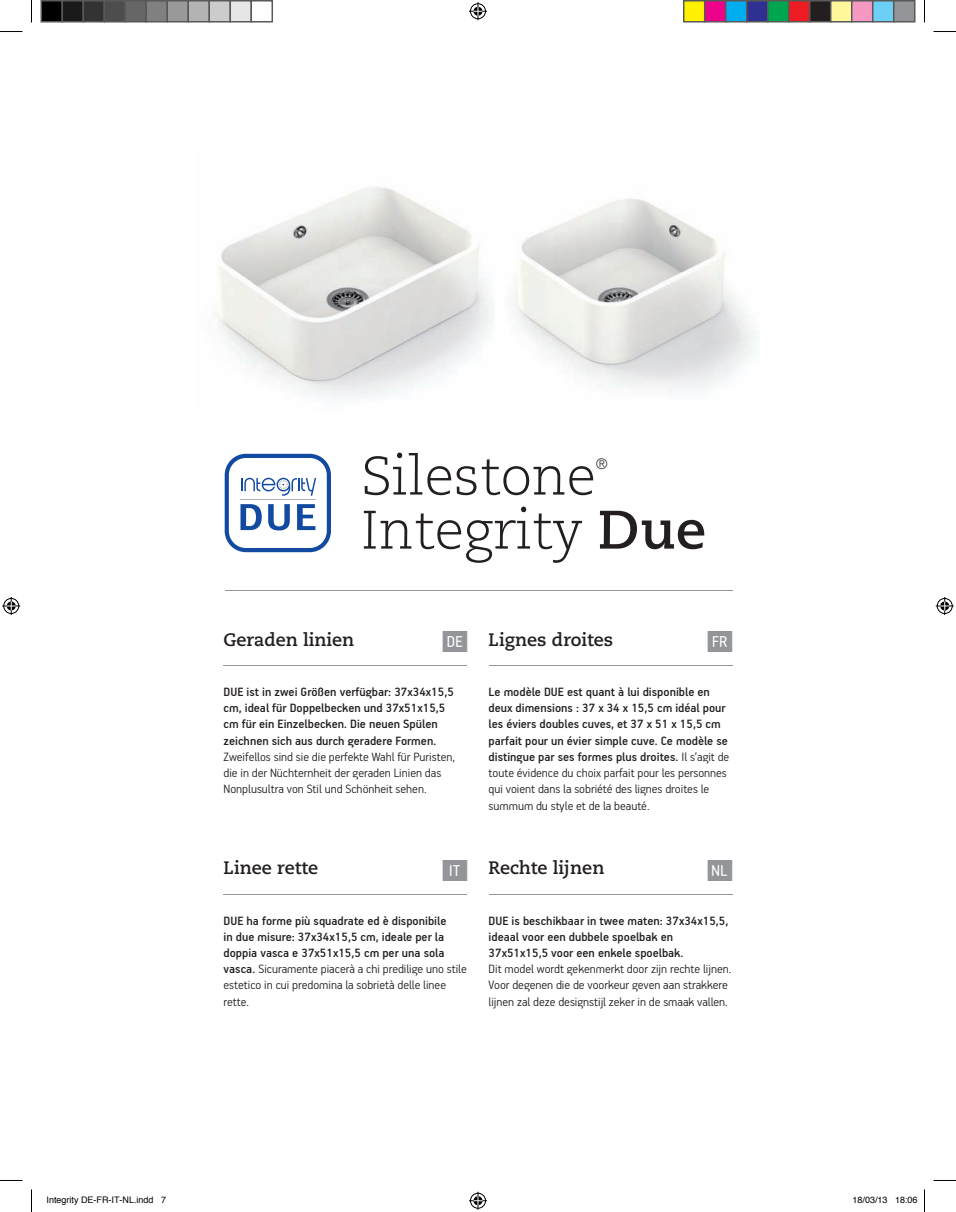
<style>
.page{position:relative;width:956px;height:1212px;background:#fff}
.page>*{position:absolute;margin:0;border:0;box-sizing:border-box;transform-origin:0 0}
.t1{font:300 54px "Caecilia LT Std";color:#231f20}
.t2{font:700 18px "Caecilia LT Std";color:#231f20}
.t3{font:300 15px "Caecilia LT Std";color:#231f20}
.t4{font:500 13.5px/16.2px "PF Handbook Pro";color:#231f20}
.t5{font:300 13.5px/16.2px "PF Handbook Pro";color:#231f20}
.t6{font:9px "Helvetica";color:#000}
.s1{font-weight:700}
.s2{font-weight:300}
</style>
<div class="page">
<img style="left:217px;top:187px;width:276px;height:211px">
<img style="left:514px;top:198px;width:242px;height:194px">
<hr style="left:224px;top:665px;width:243px;height:1px;background:#939598">
<hr style="left:224px;top:893px;width:243px;height:1px;background:#939598">
<hr style="left:489px;top:665px;width:243px;height:1px;background:#939598">
<hr style="left:489px;top:893px;width:243px;height:1px;background:#939598">
<svg style="left:225px;top:453px;width:106px;height:99px"></svg>
<hr style="left:225px;top:590px;width:507px;height:1px;background:#939598">
<svg style="left:0;top:31px;width:22px;height:1px"></svg>
<svg style="left:933px;top:31px;width:23px;height:1px"></svg>
<svg style="left:31px;top:0;width:1px;height:22px"></svg>
<svg style="left:31px;top:1189px;width:1px;height:22px"></svg>
<svg style="left:924px;top:0;width:1px;height:22px"></svg>
<svg style="left:924px;top:1189px;width:1px;height:22px"></svg>
<svg style="left:469px;top:2px;width:18px;height:18px"></svg>
<svg style="left:469px;top:1191px;width:18px;height:18px"></svg>
<svg style="left:2px;top:597px;width:18px;height:18px"></svg>
<svg style="left:936px;top:597px;width:18px;height:18px"></svg>
<div style="left:41px;top:1px;width:21px;height:21px;background:#000"></div>
<div style="left:40px;top:0;width:23px;height:22px;border:2px solid #595959"></div>
<div style="left:62px;top:1px;width:21px;height:21px;background:#1a1a1a"></div>
<div style="left:62px;top:0;width:22px;height:22px;border:2px solid #595959"></div>
<div style="left:83px;top:1px;width:21px;height:21px;background:#333"></div>
<div style="left:82px;top:0;width:23px;height:22px;border:2px solid #595959"></div>
<div style="left:104px;top:1px;width:21px;height:21px;background:#4d4d4d"></div>
<div style="left:104px;top:0;width:22px;height:22px;border:2px solid #595959"></div>
<div style="left:125px;top:1px;width:21px;height:21px;background:#666"></div>
<div style="left:124px;top:0;width:23px;height:22px;border:2px solid #595959"></div>
<div style="left:146px;top:1px;width:21px;height:21px;background:#808080"></div>
<div style="left:146px;top:0;width:22px;height:22px;border:2px solid #595959"></div>
<div style="left:167px;top:1px;width:21px;height:21px;background:#999"></div>
<div style="left:166px;top:0;width:23px;height:22px;border:2px solid #595959"></div>
<div style="left:188px;top:1px;width:21px;height:21px;background:#b3b3b3"></div>
<div style="left:188px;top:0;width:22px;height:22px;border:2px solid #595959"></div>
<div style="left:209px;top:1px;width:21px;height:21px;background:#ccc"></div>
<div style="left:208px;top:0;width:23px;height:22px;border:2px solid #595959"></div>
<div style="left:230px;top:1px;width:21px;height:21px;background:#e6e6e6"></div>
<div style="left:230px;top:0;width:22px;height:22px;border:2px solid #595959"></div>
<div style="left:250px;top:0;width:23px;height:22px;border:2px solid #595959"></div>
<div style="left:684px;top:1px;width:21px;height:21px;background:#fff101"></div>
<div style="left:683px;top:0;width:22px;height:22px;border:2px solid #595959"></div>
<div style="left:705px;top:1px;width:21px;height:21px;background:#ed028c"></div>
<div style="left:704px;top:0;width:22px;height:22px;border:2px solid #595959"></div>
<div style="left:726px;top:1px;width:21px;height:21px;background:#00aeef"></div>
<div style="left:725px;top:0;width:22px;height:22px;border:2px solid #595959"></div>
<div style="left:747px;top:1px;width:21px;height:21px;background:#2e3092"></div>
<div style="left:746px;top:0;width:22px;height:22px;border:2px solid #595959"></div>
<div style="left:768px;top:1px;width:21px;height:21px;background:#00a54f"></div>
<div style="left:767px;top:0;width:22px;height:22px;border:2px solid #595959"></div>
<div style="left:789px;top:1px;width:21px;height:21px;background:#ee1d23"></div>
<div style="left:788px;top:0;width:22px;height:22px;border:2px solid #595959"></div>
<div style="left:810px;top:1px;width:21px;height:21px;background:#231f20"></div>
<div style="left:809px;top:0;width:22px;height:22px;border:2px solid #595959"></div>
<div style="left:831px;top:1px;width:21px;height:21px;background:#fff79a"></div>
<div style="left:830px;top:0;width:22px;height:22px;border:2px solid #595959"></div>
<div style="left:852px;top:1px;width:21px;height:21px;background:#f499c2"></div>
<div style="left:851px;top:0;width:22px;height:22px;border:2px solid #595959"></div>
<div style="left:873px;top:1px;width:21px;height:21px;background:#6bcff6"></div>
<div style="left:872px;top:0;width:22px;height:22px;border:2px solid #595959"></div>
<div style="left:894px;top:1px;width:21px;height:21px;background:#939598"></div>
<div style="left:893px;top:0;width:22px;height:22px;border:2px solid #595959"></div>
<h1 class="t1" style="left:361px;top:445px;width:237px">Silestone</h1>
<p class="t3" style="left:596px;top:455px;width:13px">®</p>
<h1 class="t1" style="left:361px;top:499px;width:347px">Integrity <span class="s1">Due</span></h1>
<h2 class="t2" style="left:224px;top:628px;width:132px">Geraden linien</h2>
<p class="t4" style="left:224px;top:683px;width:232px">DUE ist in zwei Größen verfügbar: 37x34x15,5 cm, ideal für Doppelbecken und 37x51x15,5 cm für ein Einzelbecken. Die neuen Spülen zeichnen sich aus durch geradere Formen.</p>
<p class="t5" style="left:224px;top:747px;width:233px">Zweifellos sind sie die perfekte Wahl für Puristen, die in der Nüchternheit der geraden Linien das<br>Nonplusultra von Stil und Schönheit sehen.</p>
<h2 class="t2" style="left:224px;top:857px;width:96px">Linee rette</h2>
<p class="t4" style="left:224px;top:911px;width:245px">DUE ha forme più squadrate ed è disponibile<br>in due misure: 37x34x15,5 cm, ideale per la doppia vasca e 37x51x15,5 cm per una sola vasca. <span class="s2">Sicuramente piacerà a chi predilige uno stile estetico in cui predomina la sobrietà delle linee rette.</span></p>
<h2 class="t2" style="left:489px;top:628px;width:126px">Lignes droites</h2>
<p class="t4" style="left:489px;top:683px;width:242px">Le modèle DUE est quant à lui disponible en deux dimensions : 37 x 34 x 15,5 cm idéal pour les éviers doubles cuves, et 37 x 51 x 15,5 cm parfait pour un évier simple cuve. Ce modèle se distingue par ses formes plus droites. <span class="s2">Il s’agit de toute évidence du choix parfait pour les personnes qui voient dans la sobriété des lignes droites le summum du style et de la beauté.</span></p>
<h2 class="t2" style="left:489px;top:857px;width:117px">Rechte lijnen</h2>
<p class="t4" style="left:489px;top:911px;width:241px">DUE is beschikbaar in twee maten: 37x34x15,5, ideaal voor een dubbele spoelbak en<br>37x51x15,5 voor een enkele spoelbak.</p>
<p class="t5" style="left:489px;top:960px;width:244px">Dit model wordt gekenmerkt door zijn rechte lijnen.<br>Voor degenen die de voorkeur geven aan strakkere lijnen zal deze designstijl zeker in de smaak vallen.</p>
<p class="t6" style="left:46px;top:1192px;width:121px">Integrity DE-FR-IT-NL.indd 7</p>
<p class="t6" style="left:852px;top:1192px;width:67px">18/03/13 18:06</p>
</div>
